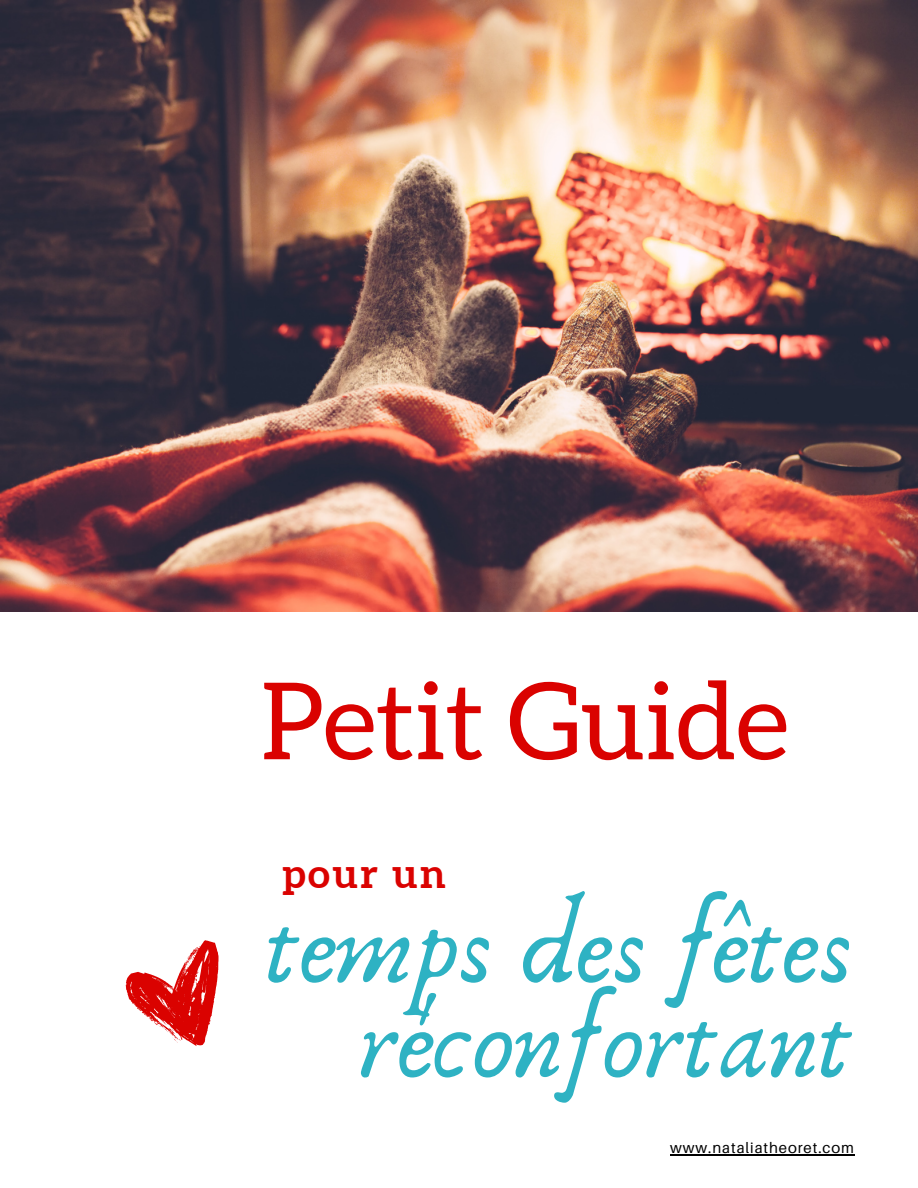
<style>
.page{position:relative;width:918px;height:1188px;background:#fff}
.page>*{position:absolute;margin:0;border:0;box-sizing:border-box;transform-origin:0 0}
.t1{font:107.85px "Anaktoria";color:#2eb2c3}
.t2{font:106.8px "Aleo";color:#da0200}
.t3{font:700 40.5px "Aleo";letter-spacing:.06em;color:#da0200}
.t4{font:15px "Aileron";letter-spacing:.06em;color:#000}
</style>
<div class="page">
<svg style="left:125px;top:940px;width:94px;height:106px"></svg>
<img style="left:0;top:0;width:918px;height:612px">
<hr style="left:670px;top:1155px;width:185px;height:1px;background:#000">
<p class="t2" style="left:261px;top:661px;width:530px">Petit Guide</p>
<p class="t3" style="left:282px;top:850px;width:165px">pour un</p>
<p class="t1" style="left:267px;top:882px;width:589px">temps des fêtes</p>
<p class="t1" style="left:359px;top:977px;width:497px">réconfortant</p>
<p class="t4" style="left:670px;top:1139px;width:185px">www.nataliatheoret.com</p>
</div>
